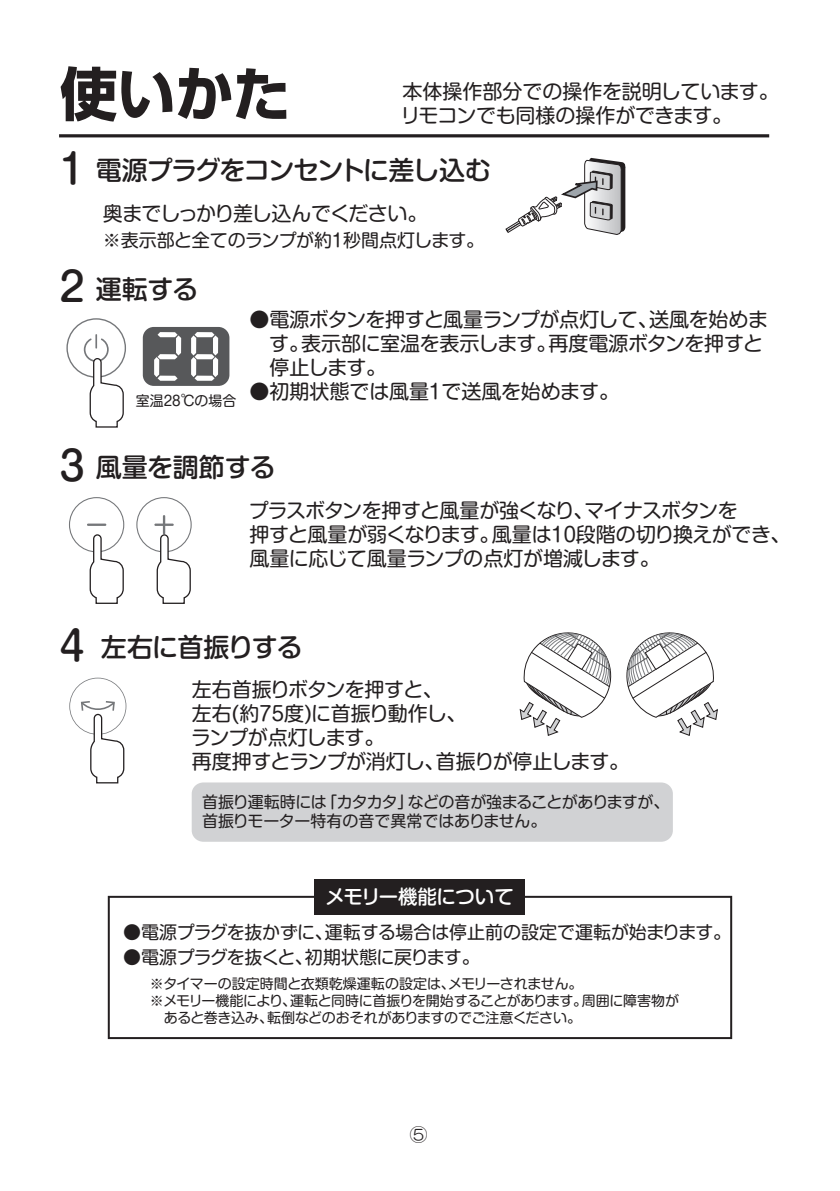
<style>
.page{position:relative;width:840px;height:1191px;background:#fff}
.page>*{position:absolute;margin:0;border:0;box-sizing:border-box;transform-origin:0 0}
.t1{font:700 57.6px "Shin Go Pro";color:#231f20}
.t2{font:500 40px "Shin M Go Pro";color:#231f20}
.t3{font:500 26px "Shin M Go Pro";letter-spacing:-.04em;color:#231f20}
.t4{font:500 26px "Shin M Go Pro";letter-spacing:-.015em;color:#231f20}
.t5{font:20px/24px "Shin M Go Pro";letter-spacing:-.025em;color:#231f20}
.t6{font:20px "Shin M Go Pro";color:#231f20}
.t7{font:20px "Shin M Go Pro";letter-spacing:-.045em;color:#231f20}
.t8{font:500 19.4px "Shin M Go Pro";letter-spacing:-.03em;color:#fff}
.t9{font:18px "Shin M Go Pro";letter-spacing:-.02em;color:#231f20}
.t10{font:16px/19.2px "Shin M Go Pro";letter-spacing:-.03em;color:#231f20}
.t11{font:14px/16.8px "Shin M Go Pro";letter-spacing:-.02em;color:#231f20}
</style>
<div class="page">
<hr style="left:59px;top:134px;width:709px;height:3px;background:#231f20">
<svg style="left:66px;top:318px;width:60px;height:110px"></svg>
<svg style="left:505px;top:134px;width:121px;height:101px"></svg>
<svg style="left:69px;top:677px;width:57px;height:107px"></svg>
<svg style="left:69px;top:497px;width:55px;height:107px"></svg>
<svg style="left:136px;top:497px;width:55px;height:107px"></svg>
<div style="left:143px;top:327px;width:86px;height:59px;background:#57585a;border-radius:11px"></div>
<svg style="left:519px;top:632px;width:198px;height:104px"></svg>
<div style="left:108px;top:896px;width:623px;height:143px;border:2px solid #231f20"></div>
<div style="left:314px;top:879px;width:211px;height:35px;background:#231f20"></div>
<div style="left:192px;top:782px;width:480px;height:59px;background:#d1d2d4;border-radius:11px"></div>
<svg style="left:191px;top:332px;width:27px;height:49px"></svg>
<svg style="left:154px;top:332px;width:27px;height:49px"></svg>
<h1 class="t1" style="left:60px;top:48px;width:231px">使いかた</h1>
<h3 class="t3" style="left:96px;top:149px;width:396px">電源プラグをコンセントに差し込む</h3>
<p class="t5" style="left:400px;top:77px;width:379px">本体操作部分での操作を説明しています。リモコンでも同様の操作ができます。</p>
<h2 class="t2" style="left:52px;top:136px;width:41px">１</h2>
<p class="t7" style="left:103px;top:198px;width:326px">奥までしっかり差し込んでください。</p>
<h2 class="t2" style="left:52px;top:254px;width:41px">２</h2>
<p class="t9" style="left:103px;top:226px;width:382px">※表示部と全てのランプが約1秒間点灯します。</p>
<h3 class="t3" style="left:96px;top:267px;width:104px">運転する</h3>
<p class="t11" style="left:136px;top:391px;width:102px">室温28℃の場合</p>
<p class="t5" style="left:249px;top:305px;width:520px">●電源ボタンを押すと風量ランプが点灯して、送風を始めま　す。表示部に室温を表示します。再度電源ボタンを押すと　停止します。</p>
<p class="t6" style="left:249px;top:375px;width:371px">●初期状態では風量1で送風を始めます。</p>
<h2 class="t2" style="left:52px;top:433px;width:41px">３</h2>
<h3 class="t4" style="left:96px;top:446px;width:181px">風量を調節する</h3>
<p class="t5" style="left:248px;top:496px;width:543px">プラスボタンを押すと風量が強くなり、マイナスボタンを<br>押すと風量が弱くなります。風量は10段階の切り換えができ、風量に応じて風量ランプの点灯が増減します。</p>
<h2 class="t2" style="left:52px;top:614px;width:41px">４</h2>
<h3 class="t3" style="left:101px;top:625px;width:203px">左右に首振りする</h3>
<p class="t5" style="left:191px;top:674px;width:439px">左右首振りボタンを押すと、<br>左右(約75度)に首振り動作し、<br>ランプが点灯します。<br>再度押すとランプが消灯し、首振りが停止します。</p>
<p class="t10" style="left:202px;top:790px;width:468px">首振り運転時には「カタカタ」などの音が強まることがありますが、首振りモーター特有の音で異常ではありません。</p>
<p class="t8" style="left:325px;top:880px;width:190px">メモリー機能について</p>
<p class="t9" style="left:123px;top:918px;width:609px">●電源プラグを抜かずに、運転する場合は停止前の設定で運転が始まります。</p>
<p class="t9" style="left:123px;top:943px;width:358px">●電源プラグを抜くと、初期状態に戻ります。</p>
<p class="t11" style="left:150px;top:974px;width:530px">※タイマーの設定時間と衣類乾燥運転の設定は、メモリーされません。<br>※メモリー機能により、運転と同時に首振りを開始することがあります。周囲に障害物が　あると巻き込み、転倒などのおそれがありますのでご注意ください。</p>
</div>
